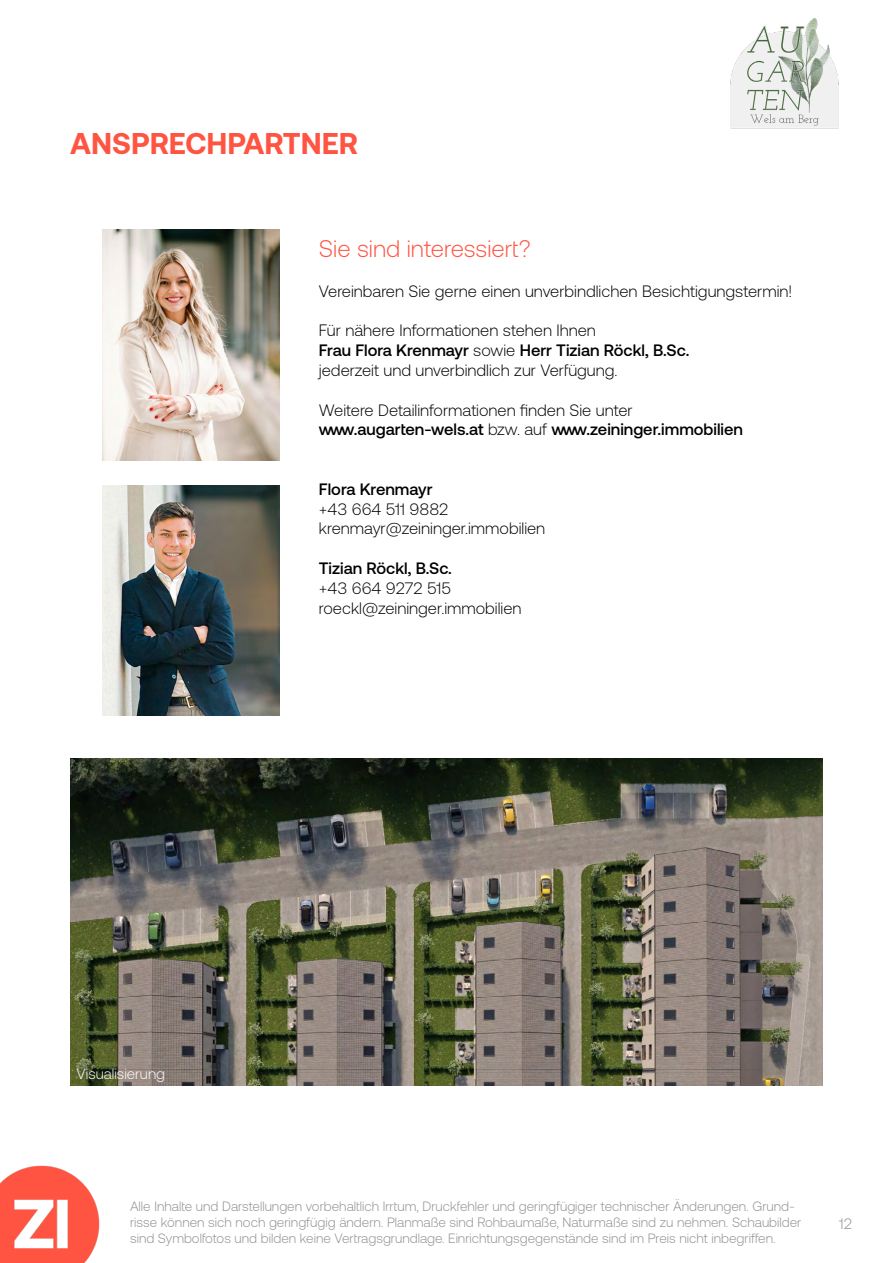
<style>
.page{position:relative;width:893px;height:1263px;background:#fff}
.page>*{position:absolute;margin:0;border:0;box-sizing:border-box;transform-origin:0 0}
.t1{font:700 30px "Aeonik";color:#ff5442}
.t2{font:300 24px "Aeonik";color:#ff5442}
.t3{font:300 16.5px/19.8px "Aeonik";color:#000}
.t4{font:500 16.5px "Aeonik";color:#000}
.t5{font:300 15px "Aeonik";color:#fff}
.t6{font:300 15px "Aeonik";color:#908f8f}
.t7{font:300 13.5px/16.2px "Aeonik";color:#908f8f}
.s1{font-weight:500}
</style>
<div class="page">
<img style="left:0;top:1165px;width:100px;height:98px">
<img style="left:730px;top:18px;width:109px;height:111px">
<img style="left:103px;top:230px;width:176px;height:230px">
<img style="left:103px;top:485px;width:176px;height:230px">
<img style="left:70px;top:758px;width:752px;height:327px">
<h1 class="t1" style="left:70px;top:126px;width:289px">ANSPRECHPARTNER</h1>
<h2 class="t2" style="left:319px;top:236px;width:213px">Sie sind interessiert?</h2>
<p class="t3" style="left:319px;top:281px;width:475px">Vereinbaren Sie gerne einen unverbindlichen Besichtigungstermin!</p>
<p class="t3" style="left:319px;top:321px;width:372px">Für nähere Informationen stehen Ihnen<br><span class="s1">Frau Flora Krenmayr</span> sowie <span class="s1">Herr Tizian Röckl, B.Sc. </span>jederzeit und unverbindlich zur Verfügung.</p>
<p class="t3" style="left:319px;top:400px;width:426px">Weitere Detailinformationen finden Sie unter <span class="s1">www.augarten-wels.at</span> bzw. auf <span class="s1">www.zeininger.immobilien</span></p>
<p class="t4" style="left:319px;top:480px;width:115px">Flora Krenmayr</p>
<p class="t3" style="left:319px;top:499px;width:228px">+43 664 511 9882 krenmayr@zeininger.immobilien</p>
<p class="t4" style="left:319px;top:559px;width:135px">Tizian Röckl, B.Sc.</p>
<p class="t3" style="left:319px;top:578px;width:204px">+43 664 9272 515 roeckl@zeininger.immobilien</p>
<p class="t5" style="left:77px;top:1066px;width:90px">Visualisierung</p>
<p class="t7" style="left:130px;top:1198px;width:673px">Alle Inhalte und Darstellungen vorbehaltlich Irrtum, Druckfehler und geringfügiger technischer Änderungen. Grund&shy;risse können sich noch geringfügig ändern. Planmaße sind Rohbaumaße, Naturmaße sind zu nehmen. Schaubilder sind Symbolfotos und bilden keine Vertragsgrundlage. Einrichtungsgegenstände sind im Preis nicht inbegriffen.</p>
<p class="t6" style="left:839px;top:1216px;width:14px">12</p>
</div>
